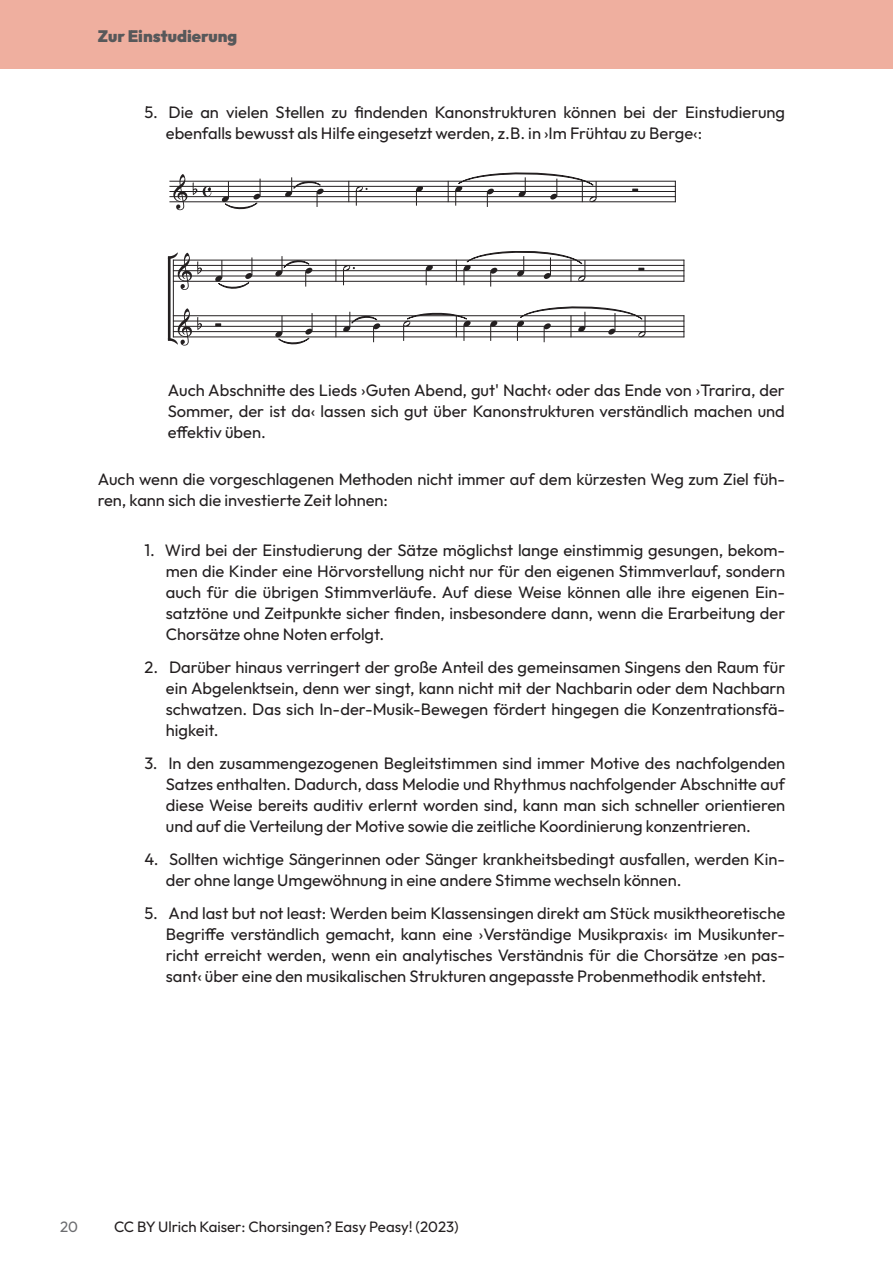
<style>
.page{position:relative;width:893px;height:1263px;background:#fff}
.page>*{position:absolute;margin:0;border:0;box-sizing:border-box;transform-origin:0 0}
.t1{font:16.5px/21px "Outfit";color:#231f20;text-align:justify}
.t2{font:900 16.5px "Outfit";color:#57585a}
.t3{font:15px "Outfit";color:#231f20}
.t4{font:15px "Outfit";color:#6c6d70}
</style>
<div class="page">
<div style="left:0;top:0;width:893px;height:68px;background:#efaf9f"></div>
<hr style="left:169px;top:181px;width:507px;height:1px;background:#231f20">
<hr style="left:169px;top:186px;width:507px;height:1px;background:#231f20">
<hr style="left:169px;top:191px;width:507px;height:1px;background:#231f20">
<hr style="left:169px;top:196px;width:507px;height:1px;background:#231f20">
<hr style="left:169px;top:201px;width:507px;height:1px;background:#231f20">
<svg style="left:675px;top:181px;width:1px;height:21px"></svg>
<svg style="left:348px;top:181px;width:1px;height:21px"></svg>
<svg style="left:448px;top:181px;width:1px;height:21px"></svg>
<svg style="left:225px;top:179px;width:40px;height:31px"></svg>
<svg style="left:416px;top:192px;width:1px;height:14px"></svg>
<div style="left:222px;top:196px;width:7px;height:6px;background:#231f20;border-radius:2px"></div>
<div style="left:253px;top:194px;width:7px;height:6px;background:#231f20;border-radius:2px"></div>
<div style="left:285px;top:191px;width:7px;height:6px;background:#231f20;border-radius:2px"></div>
<svg style="left:291px;top:177px;width:37px;height:30px"></svg>
<div style="left:416px;top:186px;width:7px;height:6px;background:#231f20;border-radius:2px"></div>
<svg style="left:455px;top:173px;width:158px;height:34px"></svg>
<svg style="left:173px;top:174px;width:14px;height:36px"></svg>
<svg style="left:193px;top:182px;width:4px;height:13px"></svg>
<svg style="left:203px;top:186px;width:8px;height:11px"></svg>
<svg style="left:632px;top:189px;width:6px;height:2px"></svg>
<svg style="left:356px;top:186px;width:12px;height:20px"></svg>
<hr style="left:173px;top:260px;width:511px;height:1px;background:#231f20">
<hr style="left:173px;top:265px;width:511px;height:1px;background:#231f20">
<hr style="left:173px;top:270px;width:511px;height:1px;background:#231f20">
<hr style="left:173px;top:276px;width:511px;height:1px;background:#231f20">
<hr style="left:173px;top:281px;width:511px;height:1px;background:#231f20">
<hr style="left:173px;top:315px;width:511px;height:1px;background:#231f20">
<hr style="left:173px;top:321px;width:511px;height:1px;background:#231f20">
<hr style="left:173px;top:326px;width:511px;height:1px;background:#231f20">
<hr style="left:173px;top:331px;width:511px;height:1px;background:#231f20">
<hr style="left:173px;top:337px;width:511px;height:1px;background:#231f20">
<hr style="left:173px;top:260px;width:1px;height:56px;background:#231f20">
<svg style="left:456px;top:261px;width:1px;height:21px"></svg>
<svg style="left:683px;top:260px;width:1px;height:22px"></svg>
<svg style="left:335px;top:260px;width:1px;height:22px"></svg>
<svg style="left:683px;top:315px;width:1px;height:22px"></svg>
<svg style="left:335px;top:315px;width:1px;height:22px"></svg>
<svg style="left:282px;top:256px;width:35px;height:31px"></svg>
<svg style="left:218px;top:257px;width:39px;height:32px"></svg>
<svg style="left:426px;top:271px;width:1px;height:14px"></svg>
<svg style="left:278px;top:313px;width:39px;height:32px"></svg>
<svg style="left:349px;top:312px;width:36px;height:30px"></svg>
<svg style="left:490px;top:327px;width:1px;height:14px"></svg>
<div style="left:275px;top:270px;width:7px;height:6px;background:#231f20;border-radius:2px"></div>
<div style="left:305px;top:268px;width:7px;height:6px;background:#231f20;border-radius:2px"></div>
<div style="left:426px;top:265px;width:7px;height:6px;background:#231f20;border-radius:2px"></div>
<svg style="left:464px;top:251px;width:135px;height:36px"></svg>
<div style="left:490px;top:268px;width:7px;height:6px;background:#231f20;border-radius:2px"></div>
<div style="left:245px;top:273px;width:7px;height:6px;background:#231f20;border-radius:2px"></div>
<div style="left:215px;top:276px;width:7px;height:6px;background:#231f20;border-radius:2px"></div>
<div style="left:373px;top:323px;width:7px;height:6px;background:#231f20;border-radius:2px"></div>
<div style="left:343px;top:326px;width:7px;height:6px;background:#231f20;border-radius:2px"></div>
<div style="left:490px;top:321px;width:7px;height:6px;background:#231f20;border-radius:2px"></div>
<svg style="left:517px;top:306px;width:143px;height:36px"></svg>
<div style="left:305px;top:329px;width:7px;height:6px;background:#231f20;border-radius:2px"></div>
<div style="left:275px;top:331px;width:7px;height:6px;background:#231f20;border-radius:2px"></div>
<svg style="left:403px;top:312px;width:75px;height:29px"></svg>
<svg style="left:638px;top:268px;width:6px;height:3px"></svg>
<svg style="left:215px;top:323px;width:6px;height:3px"></svg>
<svg style="left:343px;top:265px;width:12px;height:20px"></svg>
<hr style="left:168px;top:257px;width:3px;height:83px;background:#231f20">
<svg style="left:168px;top:252px;width:34px;height:38px"></svg>
<svg style="left:168px;top:308px;width:34px;height:38px"></svg>
<p class="t2" style="left:98px;top:25px;width:141px">Zur Einstudierung</p>
<p class="t1" style="left:166px;top:102px;width:621px;text-indent:-21px">5. Die an vielen Stellen zu findenden Kanonstrukturen können bei der Einstudierung ebenfalls bewusst als Hilfe eingesetzt werden, z.B. in ›Im Frühtau zu Berge‹:</p>
<p class="t1" style="left:168px;top:379px;width:618px">Auch Abschniite des Lieds ›Guten Abend, gut' Nacht‹ oder das Ende von ›Trarira, der Sommer, der ist da‹ lassen sich gut über Kanonstrukturen verständlich machen und eifektiv üben.</p>
<p class="t1" style="left:98px;top:468px;width:689px">Auch wenn die vorgeschlagenen Methoden nicht immer auf dem kürzesten Weg zum Ziel füh&shy;ren, kann sich die investierte Zeit lohnen:</p>
<p class="t1" style="left:166px;top:539px;width:621px;text-indent:-21px">1. Wird bei der Einstudierung der Sätze möglichst lange einstimmig gesungen, bekom&shy;men die Kinder eine Hörvorstellung nicht nur für den eigenen Stimmverlauf, sondern auch für die übrigen Stimmverläufe. Auf diese Weise können alle ihre eigenen Ein&shy;satztöne und Zeitpunkte sicher finden, insbesondere dann, wenn die Erarbeitung der Chorsätze ohne Noten erfolgt.</p>
<p class="t1" style="left:166px;top:656px;width:621px;text-indent:-21px">2. Darüber hinaus verringert der große Anteil des gemeinsamen Singens den Raum für ein Abgelenktsein, denn wer singt, kann nicht mit der Nachbarin oder dem Nachbarn schwatzen. Das sich In-der-Musik-Bewegen fördert hingegen die Konzentrationsfä&shy;higkeit.</p>
<p class="t1" style="left:166px;top:752px;width:621px;text-indent:-21px">3. In den zusammengezogenen Begleitstimmen sind immer Motive des nachfolgenden Satzes enthalten. Dadurch, dass Melodie und Rhythmus nachfolgender Abschniite auf diese Weise bereits auditiv erlernt worden sind, kann man sich schneller orientieren und auf die Verteilung der Motive sowie die zeitliche Koordinierung konzentrieren.</p>
<p class="t1" style="left:166px;top:848px;width:621px;text-indent:-21px">4. Sollten wichtige Sängerinnen oder Sänger krankheitsbedingt ausfallen, werden Kin&shy;der ohne lange Umgewöhnung in eine andere Stimme wechseln können.</p>
<p class="t1" style="left:166px;top:902px;width:621px;text-indent:-21px">5. And last but not least: Werden beim Klassensingen direkt am Stück musiktheoretische Begriife verständlich gemacht, kann eine ›Verständige Musikpraxis‹ im Musikunter&shy;richt erreicht werden, wenn ein analytisches Verständnis für die Chorsätze ›en pas&shy;sant‹ über eine den musikalischen Strukturen angepasste Probenmethodik entsteht.</p>
<p class="t4" style="left:60px;top:1216px;width:19px">20</p>
<p class="t3" style="left:114px;top:1216px;width:346px">CC BYUlrich Kaiser: Chorsingen? Easy Peasy! (2023)</p>
</div>
